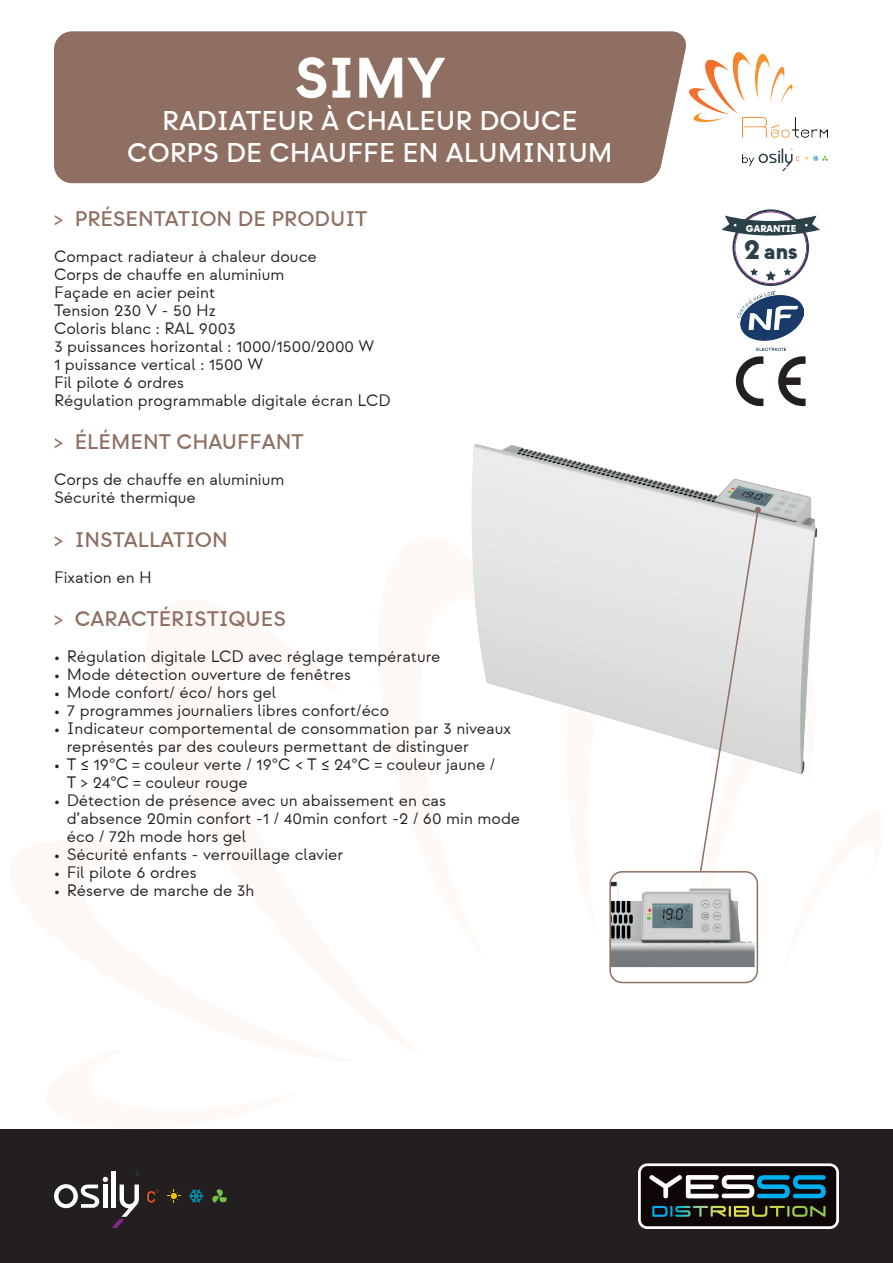
<style>
.page{position:relative;width:893px;height:1263px;background:#fff}
.page>*{position:absolute;margin:0;border:0;box-sizing:border-box;transform-origin:0 0}
.t1{font:700 57px "Strawford";color:#fff}
.t2{font:500 27px/32.4px "Strawford";color:#fff;text-align:center}
.t3{font:900 22.95px "Strawford";color:#2b4048}
.t4{font:500 21px "Strawford";color:#8e6f62}
.t5{font:16.5px/18px "Strawford";color:#231f20}
.t6{font:900 9.9px "Strawford";color:#fff}
.s1{font-family:"Fira Sans"}
.s2{font-size:28.95px}
</style>
<div class="page">
<div style="left:54px;top:31px;width:632px;height:152px;background:#8e6f62"></div>
<svg style="left:722px;top:209px;width:98px;height:77px"></svg>
<img style="left:738px;top:291px;width:66px;height:60px">
<svg style="left:778px;top:356px;width:28px;height:50px"></svg>
<svg style="left:736px;top:356px;width:27px;height:50px"></svg>
<div style="left:0;top:1129px;width:893px;height:134px;background:#231f20"></div>
<svg style="left:189px;top:1189px;width:15px;height:13px"></svg>
<svg style="left:167px;top:1189px;width:13px;height:13px"></svg>
<svg style="left:147px;top:1189px;width:12px;height:13px"></svg>
<svg style="left:212px;top:1189px;width:15px;height:14px"></svg>
<svg style="left:54px;top:1171px;width:85px;height:57px"></svg>
<svg style="left:638px;top:1163px;width:201px;height:66px;background:#e5e4e4"></svg>
<div style="left:641px;top:1166px;width:195px;height:60px;background:#0e0607;border-radius:6px"></div>
<svg style="left:649px;top:1175px;width:177px;height:23px"></svg>
<svg style="left:652px;top:1206px;width:173px;height:11px"></svg>
<img style="left:689px;top:52px;width:138px;height:118px">
<img style="left:471px;top:444px;width:341px;height:299px">
<svg style="left:695px;top:507px;width:123px;height:465px"></svg>
<img style="left:612px;top:872px;width:145px;height:110px">
<div style="left:609px;top:871px;width:149px;height:112px;border:2px solid #8f6f61;border-radius:12px"></div>
<h1 class="t1" style="left:294px;top:43px;width:153px">SIMY</h1>
<h2 class="t2" style="left:127px;top:105px;width:487px">RADIATEUR À CHALEUR DOUCE<br>CORPS DE CHAUFFE EN ALUMINIUM</h2>
<p class="t4" style="left:54px;top:206px;width:315px">&gt; PRÉSENTATION DE PRODUIT</p>
<p class="t5" style="left:54px;top:248px;width:338px">Compact radiateur à chaleur douce<br>Corps de chauffe en aluminium<br>Façade en acier peint<br>Tension 230 V - 50 Hz<br>Coloris blanc : RAL 9003<br>3 puissances horizontal : 1000/1500/2000 W<br>1 puissance vertical : 1500 W<br>Fil pilote 6 ordres<br>Régulation programmable digitale écran LCD</p>
<p class="t4" style="left:54px;top:429px;width:251px">&gt; ÉLÉMENT CHAUFFANT</p>
<p class="t5" style="left:54px;top:471px;width:232px">Corps de chauffe en aluminium<br>Sécurité thermique</p>
<p class="t4" style="left:54px;top:527px;width:175px">&gt; INSTALLATION</p>
<p class="t5" style="left:54px;top:568px;width:99px">Fixation en H</p>
<p class="t4" style="left:54px;top:606px;width:233px">&gt; CARACTÉRISTIQUES</p>
<p class="t5" style="left:54px;top:647px;width:388px">• Régulation digitale LCD avec réglage température</p>
<p class="t5" style="left:54px;top:665px;width:298px">• Mode détection ouverture de fenêtres</p>
<p class="t5" style="left:54px;top:683px;width:224px">• Mode confort/ éco/ hors gel</p>
<p class="t5" style="left:54px;top:702px;width:337px">• 7 programmes journaliers libres confort/éco</p>
<p class="t5" style="left:67px;top:720px;width:446px;text-indent:-13px">• Indicateur comportemental de consommation par 3 niveaux représentés par des couleurs permettant de distinguer</p>
<p class="t5" style="left:67px;top:756px;width:430px;text-indent:-13px">• T <span class="s1">≤</span> 19°C = couleur verte / 19°C &lt; T <span class="s1">≤</span> 24°C = couleur jaune /<br>T &gt; 24°C = couleur rouge</p>
<p class="t5" style="left:67px;top:792px;width:455px;text-indent:-13px">• Détection de présence avec un abaissement en cas d’absence 20min confort -1 / 40min confort -2 / 60 min mode éco / 72h mode hors gel</p>
<p class="t5" style="left:54px;top:846px;width:291px">• Sécurité enfants - verrouillage clavier</p>
<p class="t5" style="left:54px;top:864px;width:144px">• Fil pilote 6 ordres</p>
<p class="t5" style="left:54px;top:882px;width:202px">• Réserve de marche de 3h</p>
<p class="t6" style="left:746px;top:222px;width:52px">GARANTIE</p>
<h3 class="t3" style="left:744px;top:237px;width:55px"><span class="s2">2</span> ans</h3>
</div>
